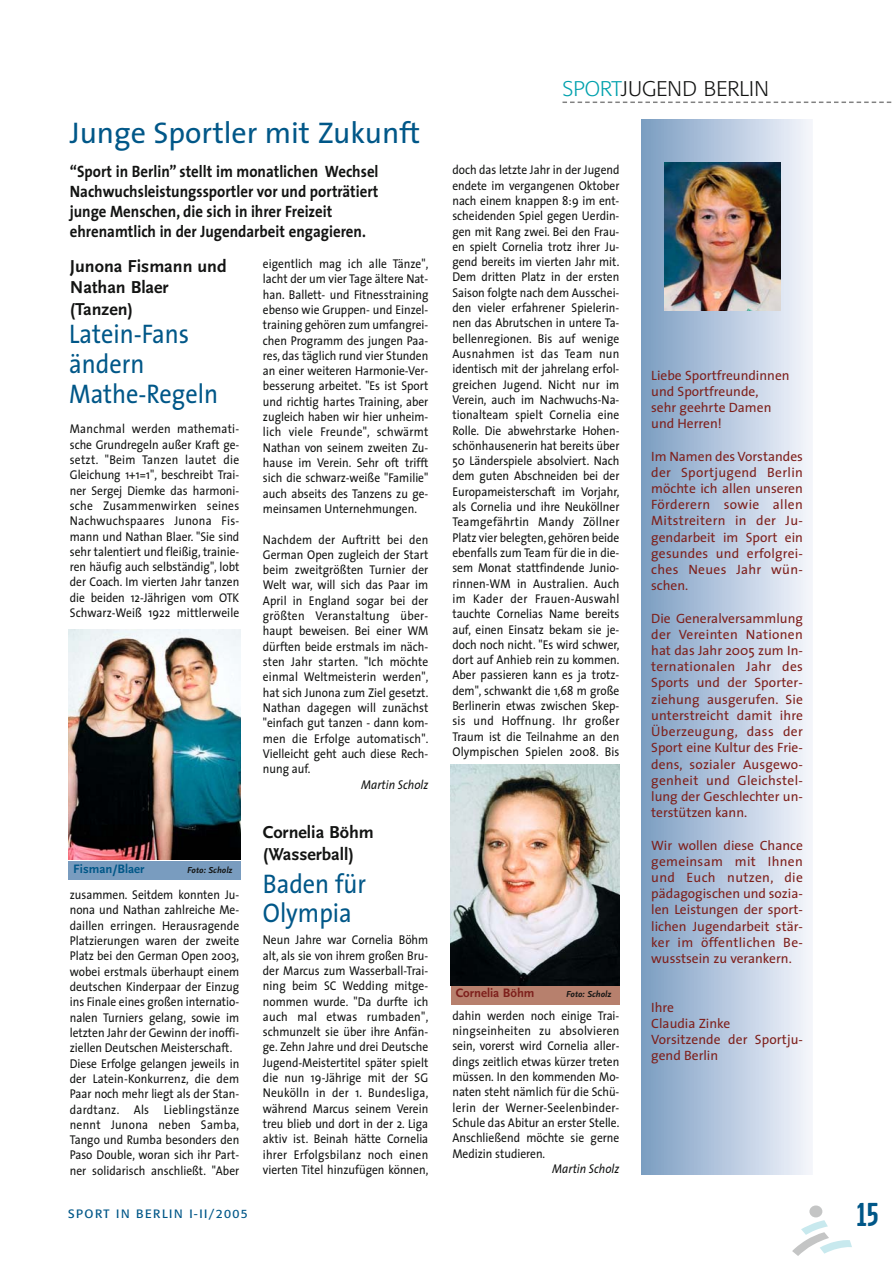
<style>
.page{position:relative;width:894px;height:1264px;background:#fff}
.page>*{position:absolute;margin:0;border:0;box-sizing:border-box;transform-origin:0 0}
.t1{font:700 33px "Garage Gothic";color:#005788}
.t2{font:30px "The Sans";color:#005788}
.t3{font:27px/30px "The Sans";color:#005788;scale:.9 1}
.t4{font:300 21px "Formata";color:#131413}
.t5{font:700 18px/21.6px "Scala Sans";color:#131413}
.t6{font:700 16.5px/19.8px "The Sans";color:#131413;scale:.9 1}
.t7{font:13.5px/16.2px "The Sans";color:#7e201c;text-align:justify}
.t8{font:12.75px/15.3px "The Sans";color:#131413;text-align:justify;scale:.9 1}
.t9{font:italic 12.75px "The Sans";color:#131413;scale:.9 1}
.t10{font:700 12.75px "Scala Sans";color:#7e201c}
.t11{font:700 12.75px "Scala Sans";color:#005788}
.t12{font:12px "Formata";letter-spacing:.115em;color:#005788}
.t13{font:italic 700 9px "Scala Sans";color:#131413}
.s1{color:#00a1ad}
</style>
<div class="page">
<svg style="left:562px;top:101px;width:330px;height:2px"></svg>
<div style="left:641px;top:119px;width:171px;height:1055px;background:linear-gradient(to right,#7b9dc2,#f4f6fd)"></div>
<div style="left:809px;top:1205px;width:13px;height:12px;background:#c4c5c5;border-radius:50%"></div>
<svg style="left:792px;top:1220px;width:59px;height:35px"></svg>
<img style="left:451px;top:764px;width:168px;height:221px">
<img style="left:68px;top:629px;width:173px;height:230px">
<div style="left:451px;top:986px;width:168px;height:18px;background:#b7806d"></div>
<div style="left:68px;top:861px;width:173px;height:18px;background:#799cbf"></div>
<img style="left:664px;top:162px;width:116px;height:148px">
<h2 class="t2" style="left:70px;top:121px;width:352px">Junge Sportler mit Zukunft</h2>
<p class="t6" style="left:70px;top:162px;width:344px">“Sport in Berlin” stellt im monatlichen Wechsel Nachwuchsleistungssportler vor und porträtiert junge Menschen, die sich in ihrer Freizeit ehrenamtlich in der Jugendarbeit engagieren.</p>
<h3 class="t5" style="left:70px;top:256px;width:158px">Junona Fismann und<br>Nathan Blaer (Tanzen)</h3>
<h3 class="t3" style="left:69px;top:321px;width:167px">Latein-Fans ändern<br>Mathe-Regeln</h3>
<p class="t8" style="left:70px;top:422px;width:190px">Manchmal werden mathemati&shy;sche Grundregeln außer Kraft ge&shy;setzt. "Beim Tanzen lautet die Gleichung 1+1=1", beschreibt Trai&shy;ner Sergej Diemke das harmoni&shy;sche Zusammenwirken seines Nachwuchspaares Junona Fis&shy;mann und Nathan Blaer. "Sie sind sehr talentiert und fleißig, trainie&shy;ren häufig auch selbständig", lobt der Coach. Im vierten Jahr tanzen die beiden 12-Jährigen vom OTK Schwarz-Weiß 1922 mittlerweile</p>
<p class="t11" style="left:73px;top:863px;width:73px">Fisman/Blaer</p>
<p class="t13" style="left:187px;top:865px;width:47px">Foto: Scholz</p>
<p class="t8" style="left:70px;top:888px;width:190px;text-align:left">zusammen. Seitdem konnten Ju&shy;nona und Nathan zahlreiche Me&shy;daillen erringen. Herausragende<br>Platzierungen waren der zweite<br>Platz bei den German Open 2003, wobei erstmals überhaupt einem deutschen Kinderpaar der Einzug ins Finale eines großen internatio&shy;nalen Turniers gelang, sowie im letzten Jahr der Gewinn der inoffi&shy;ziellen Deutschen Meisterschaft.<br>Diese Erfolge gelangen jeweils in der Latein-Konkurrenz, die dem<br>Paar noch mehr liegt als der Stan&shy;dardtanz. Als Lieblingstänze nennt Junona neben Samba,<br>Tango und Rumba besonders den<br>Paso Double, woran sich ihr Part&shy;ner solidarisch anschließt. "Aber</p>
<p class="t12" style="left:68px;top:1208px;width:181px">SPORT IN BERLIN I-II/2005</p>
<p class="t8" style="left:263px;top:257px;width:185px">eigentlich mag ich alle Tänze", lacht der um vier Tage ältere Nat&shy;han. Ballett- und Fitnesstraining ebenso wie Gruppen- und Einzel&shy;training gehören zum umfangrei&shy;chen Programm des jungen Paa&shy;res, das täglich rund vier Stunden an einer weiteren Harmonie-Ver&shy;besserung arbeitet. "Es ist Sport und richtig hartes Training, aber zugleich haben wir hier unheim&shy;lich viele Freunde", schwärmt Nathan von seinem zweiten Zu&shy;hause im Verein. Sehr oft trifft sich die schwarz-weiße "Familie" auch abseits des Tanzens zu ge&shy;meinsamen Unternehmungen.</p>
<p class="t8" style="left:263px;top:532px;width:185px">Nachdem der Auftritt bei den German Open zugleich der Start beim zweitgrößten Turnier der Welt war, will sich das Paar im April in England sogar bei der größten Veranstaltung über&shy;haupt beweisen. Bei einer WM dürften beide erstmals im näch&shy;sten Jahr starten. "Ich möchte einmal Weltmeisterin werden", hat sich Junona zum Ziel gesetzt.<br>Nathan dagegen will zunächst "einfach gut tanzen - dann kom&shy;men die Erfolge automatisch".<br>Vielleicht geht auch diese Rech&shy;nung auf.</p>
<p class="t9" style="left:361px;top:779px;width:76px">Martin Scholz</p>
<h3 class="t5" style="left:263px;top:823px;width:112px">Cornelia Böhm (Wasserball)</h3>
<h3 class="t3" style="left:263px;top:872px;width:116px;line-height:28.5px">Baden für<br>Olympia</h3>
<p class="t8" style="left:263px;top:933px;width:185px">Neun Jahre war Cornelia Böhm alt, als sie von ihrem großen Bru&shy;der Marcus zum Wasserball-Trai&shy;ning beim SC Wedding mitge&shy;nommen wurde. "Da durfte ich auch mal etwas rumbaden", schmunzelt sie über ihre Anfän&shy;ge. Zehn Jahre und drei Deutsche Jugend-Meistertitel später spielt die nun 19-Jährige mit der SG Neukölln in der 1. Bundesliga, während Marcus seinem Verein treu blieb und dort in der 2. Liga aktiv ist. Beinah hätte Cornelia ihrer Erfolgsbilanz noch einen vierten Titel hinzufügen können,</p>
<h3 class="t4" style="left:562px;top:80px;width:208px"><span class="s1">SPORT</span>JUGEND BERLIN</h3>
<p class="t8" style="left:452px;top:163px;width:187px">doch das letzte Jahr in der Jugend endete im vergangenen Oktober nach einem knappen 8:9 im ent&shy;scheidenden Spiel gegen Uerdin&shy;gen mit Rang zwei. Bei den Frau&shy;en spielt Cornelia trotz ihrer Ju&shy;gend bereits im vierten Jahr mit.<br>Dem dritten Platz in der ersten Saison folgte nach dem Ausschei&shy;den vieler erfahrener Spielerin&shy;nen das Abrutschen in untere Ta&shy;bellenregionen. Bis auf wenige Ausnahmen ist das Team nun identisch mit der jahrelang erfol&shy;greichen Jugend. Nicht nur im Verein, auch im Nachwuchs-Na&shy;tionalteam spielt Cornelia eine Rolle. Die abwehrstarke Hohen&shy;schönhausenerin hat bereits über 50 Länderspiele absolviert. Nach dem guten Abschneiden bei der Europameisterschaft im Vorjahr, als Cornelia und ihre Neuköllner Teamgefährtin Mandy Zöllner Platz vier belegten, gehören beide ebenfalls zum Team für die in die&shy;sem Monat stattfindende Junio&shy;rinnen-WM in Australien. Auch im Kader der Frauen-Auswahl tauchte Cornelias Name bereits auf, einen Einsatz bekam sie je&shy;doch noch nicht. "Es wird schwer, dort auf Anhieb rein zu kommen.<br>Aber passieren kann es ja trotz&shy;dem", schwankt die 1,68 m große Berlinerin etwas zwischen Skep&shy;sis und Hoffnung. Ihr großer Traum ist die Teilnahme an den Olympischen Spielen 2008. Bis</p>
<p class="t10" style="left:456px;top:988px;width:80px">Cornelia Böhm</p>
<p class="t13" style="left:566px;top:989px;width:47px">Foto: Scholz</p>
<p class="t8" style="left:452px;top:1008px;width:187px">dahin werden noch einige Trai&shy;ningseinheiten zu absolvieren sein, vorerst wird Cornelia aller&shy;dings zeitlich etwas kürzer treten müssen. In den kommenden Mo&shy;naten steht nämlich für die Schü&shy;lerin der Werner-Seelenbinder-Schule das Abitur an erster Stelle.<br>Anschließend möchte sie gerne Medizin studieren.</p>
<p class="t9" style="left:552px;top:1163px;width:76px">Martin Scholz</p>
<p class="t7" style="left:651px;top:368px;width:140px;text-align:left">Liebe Sportfreundinnen und Sportfreunde,<br>sehr geehrte Damen und Herren!</p>
<p class="t7" style="left:651px;top:449px;width:153px">Im Namen des Vorstandes der Sportjugend Berlin möchte ich allen unseren Förderern sowie allen Mitstreitern in der Ju&shy;gendarbeit im Sport ein gesundes und erfolgrei&shy;ches Neues Jahr wün&shy;schen.</p>
<p class="t7" style="left:651px;top:611px;width:153px">Die Generalversammlung der Vereinten Nationen hat das Jahr 2005 zum In&shy;ternationalen Jahr des Sports und der Sporter&shy;ziehung ausgerufen. Sie unterstreicht damit ihre Überzeugung, dass der Sport eine Kultur des Frie&shy;dens, sozialer Ausgewo&shy;genheit und Gleichstel&shy;lung der Geschlechter un&shy;terstützen kann.</p>
<p class="t7" style="left:651px;top:838px;width:153px">Wir wollen diese Chance gemeinsam mit Ihnen und Euch nutzen, die pädagogischen und sozia&shy;len Leistungen der sport&shy;lichen Jugendarbeit stär&shy;ker im öffentlichen Be&shy;wusstsein zu verankern.</p>
<p class="t7" style="left:651px;top:1000px;width:153px;text-align:left">Ihre<br>Claudia Zinke<br>Vorsitzende der Sportju&shy;gend Berlin</p>
<h1 class="t1" style="left:856px;top:1202px;width:23px">15</h1>
</div>
